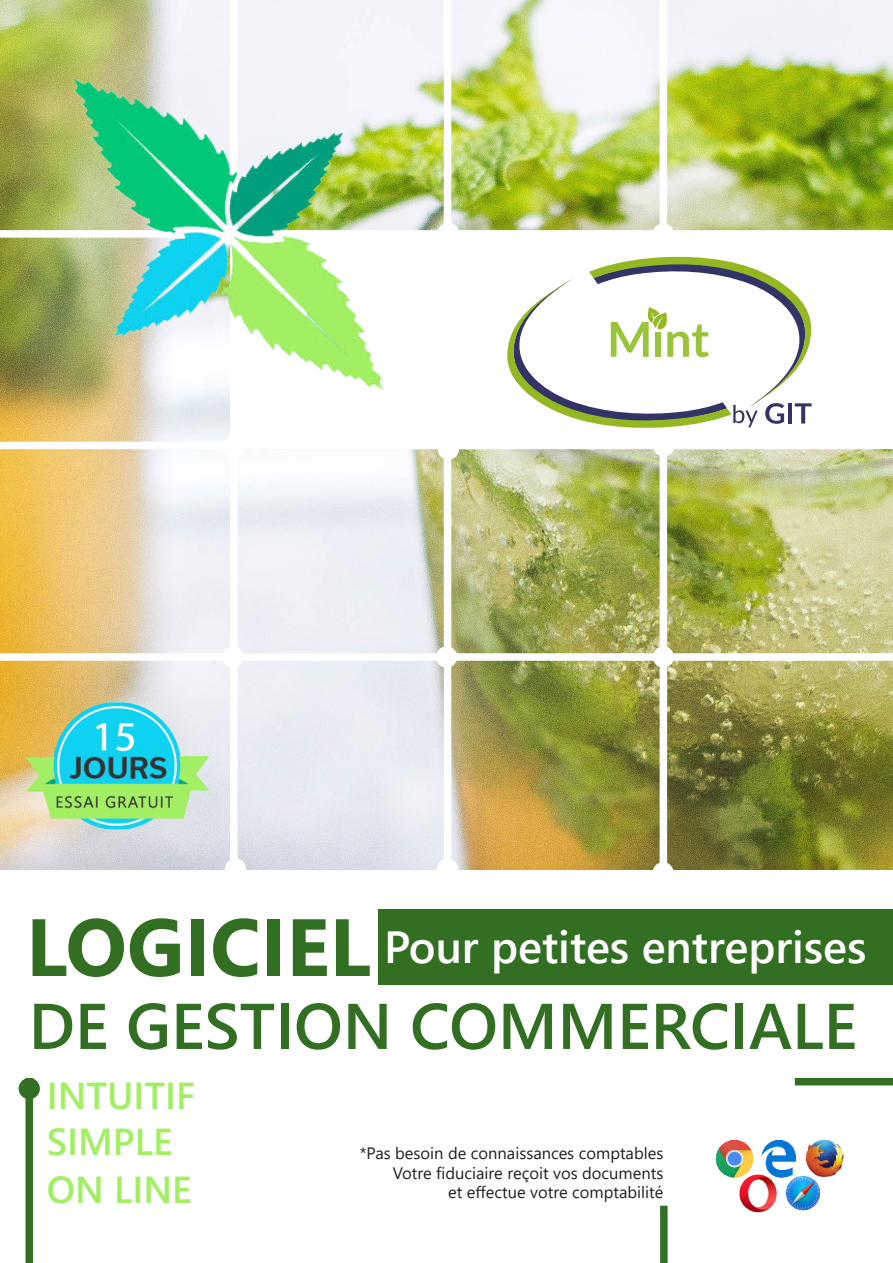
<style>
.page{position:relative;width:893px;height:1263px;background:#fff}
.page>*{position:absolute;margin:0;border:0;box-sizing:border-box;transform-origin:0 0}
.t1{font:700 81px "Segoe UI";color:#336f23}
.t2{font:600 64.5px "Segoe UI";color:#336f23}
.t3{font:600 45px "Segoe UI";color:#fff}
.t4{font:600 37.5px "Segoe UI";color:#a3ef63}
.t5{font:16.5px/19.5px "Segoe UI";color:#231f20;text-align:right}
</style>
<div class="page">
<div style="left:660px;top:1206px;width:8px;height:57px;background:#336f23"></div>
<div style="left:795px;top:1078px;width:98px;height:7px;background:#336f23"></div>
<img style="left:0;top:0;width:893px;height:870px">
<div style="left:230px;top:234px;width:663px;height:212px;background:#fff"></div>
<div style="left:230px;top:0;width:8px;height:869px;background:#fff"></div>
<div style="left:444px;top:0;width:7px;height:880px;background:#fff"></div>
<div style="left:660px;top:0;width:7px;height:883px;background:#fff"></div>
<div style="left:25px;top:1078px;width:8px;height:185px;background:#336f23"></div>
<div style="left:0;top:653px;width:893px;height:8px;background:#fff"></div>
<div style="left:0;top:230px;width:893px;height:8px;background:#fff"></div>
<div style="left:0;top:442px;width:893px;height:7px;background:#fff"></div>
<div style="left:222px;top:646px;width:21px;height:22px;background:#fff;border-radius:50%"></div>
<div style="left:223px;top:436px;width:21px;height:21px;background:#fff;border-radius:50%"></div>
<div style="left:19px;top:1078px;width:21px;height:21px;background:#336f23;border-radius:50%"></div>
<div style="left:436px;top:646px;width:21px;height:22px;background:#fff;border-radius:50%"></div>
<div style="left:653px;top:646px;width:21px;height:22px;background:#fff;border-radius:50%"></div>
<div style="left:653px;top:435px;width:21px;height:22px;background:#fff;border-radius:50%"></div>
<div style="left:653px;top:223px;width:21px;height:21px;background:#fff;border-radius:50%"></div>
<div style="left:438px;top:439px;width:21px;height:21px;background:#fff;border-radius:50%"></div>
<div style="left:438px;top:223px;width:21px;height:21px;background:#fff;border-radius:50%"></div>
<div style="left:437px;top:858px;width:21px;height:22px;background:#fff;border-radius:50%"></div>
<div style="left:225px;top:858px;width:21px;height:22px;background:#fff;border-radius:50%"></div>
<div style="left:652px;top:862px;width:22px;height:21px;background:#fff;border-radius:50%"></div>
<div style="left:379px;top:909px;width:514px;height:75px;background:#336f23"></div>
<img style="left:55px;top:64px;width:351px;height:344px">
<img style="left:715px;top:1139px;width:129px;height:73px">
<img style="left:19px;top:690px;width:196px;height:147px">
<svg style="left:507px;top:256px;width:305px;height:172px"></svg>
<h1 class="t1" style="left:26px;top:916px;width:346px">LOGICIEL</h1>
<h3 class="t3" style="left:384px;top:929px;width:484px">Pour petites entreprises</h3>
<h2 class="t2" style="left:29px;top:1000px;width:830px">DE GESTION COMMERCIALE</h2>
<h3 class="t4" style="left:47px;top:1081px;width:150px">INTUITIF</h3>
<h3 class="t4" style="left:47px;top:1126px;width:127px">SIMPLE</h3>
<h3 class="t4" style="left:47px;top:1175px;width:146px">ON LINE</h3>
<p class="t5" style="left:360px;top:1145px;width:305px">*Pas besoin de connaissances comptables<br>Votre fiduciaire reçoit vos documents<br>et effectue votre comptabilité</p>
</div>
